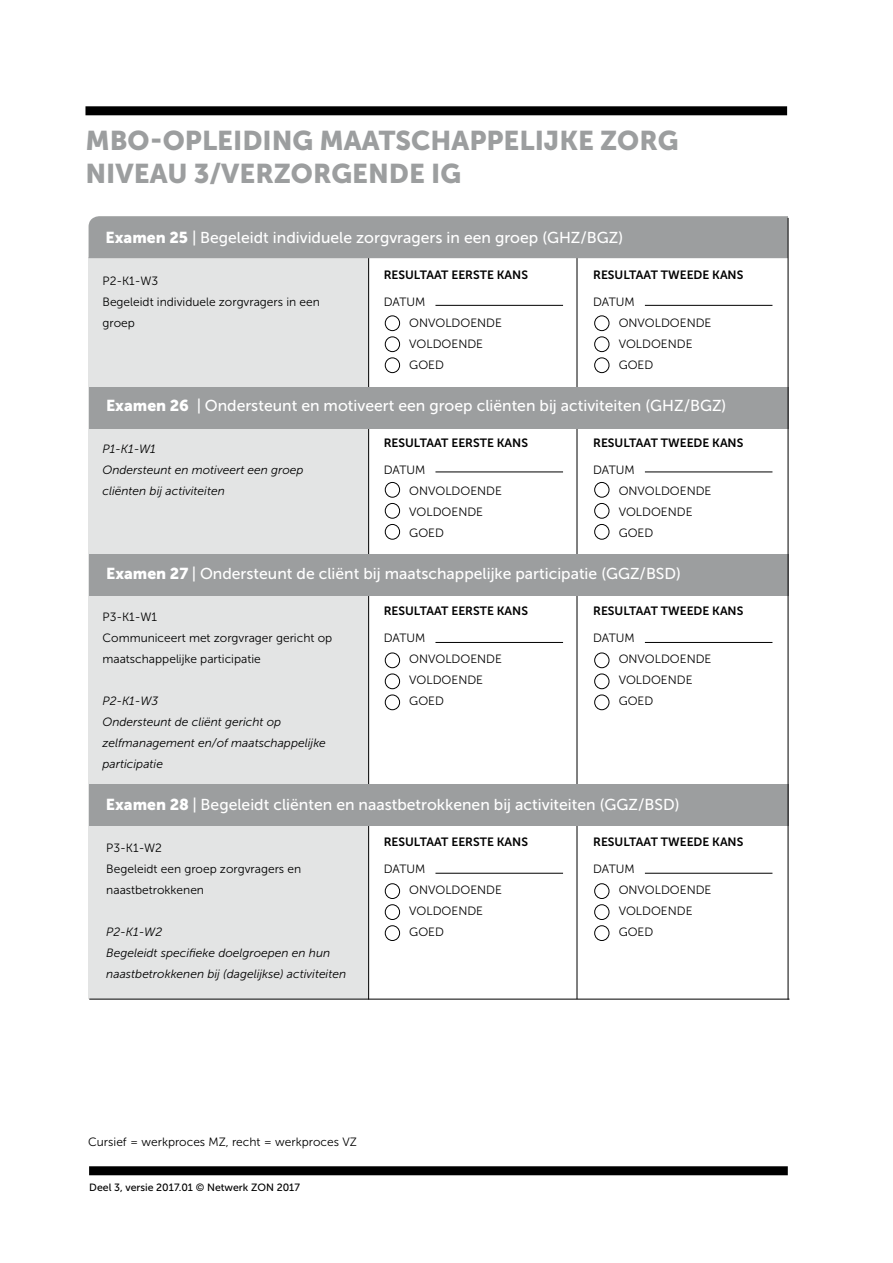
<style>
.page{position:relative;width:893px;height:1263px;background:#fff}
.page>*{position:absolute;margin:0;border:0;box-sizing:border-box;transform-origin:0 0}
.t1{font:27px/32.4px "Museo Sans 900";color:#9c9e9f}
.t2{font:15.75px "Museo Sans 500";color:#fff}
.t3{font:12px/21px "Museo Sans 300";color:#000}
.t4{font:italic 12px/21px "Museo Sans 300";color:#000}
.t5{font:12px "Museo Sans 700";color:#000}
.t6{font:10.5px "Museo Sans 500";color:#000}
.s1{font-family:"Museo Sans 900"}
</style>
<div class="page">
<div style="left:85px;top:106px;width:702px;height:9px;background:#000"></div>
<div style="left:89px;top:1166px;width:699px;height:9px;background:#000"></div>
<div style="left:88px;top:257px;width:280px;height:742px;background:#e3e4e4"></div>
<hr style="left:89px;top:999px;width:700px;height:1px;background:#000">
<hr style="left:577px;top:253px;width:1px;height:746px;background:#000">
<hr style="left:368px;top:253px;width:1px;height:746px;background:#000">
<hr style="left:435px;top:305px;width:128px;height:1px;background:#000">
<div style="left:385px;top:316px;width:15px;height:15px;border:1px solid #000;border-radius:50%"></div>
<div style="left:385px;top:337px;width:15px;height:15px;border:1px solid #000;border-radius:50%"></div>
<div style="left:385px;top:358px;width:15px;height:15px;border:1px solid #000;border-radius:50%"></div>
<hr style="left:645px;top:305px;width:127px;height:1px;background:#000">
<div style="left:594px;top:316px;width:15px;height:15px;border:1px solid #000;border-radius:50%"></div>
<div style="left:594px;top:337px;width:15px;height:15px;border:1px solid #000;border-radius:50%"></div>
<div style="left:594px;top:358px;width:15px;height:15px;border:1px solid #000;border-radius:50%"></div>
<hr style="left:435px;top:472px;width:128px;height:1px;background:#000">
<div style="left:385px;top:482px;width:15px;height:15px;border:1px solid #000;border-radius:50%"></div>
<div style="left:385px;top:503px;width:15px;height:15px;border:1px solid #000;border-radius:50%"></div>
<div style="left:385px;top:524px;width:15px;height:15px;border:1px solid #000;border-radius:50%"></div>
<hr style="left:645px;top:472px;width:127px;height:1px;background:#000">
<div style="left:594px;top:482px;width:15px;height:15px;border:1px solid #000;border-radius:50%"></div>
<div style="left:594px;top:503px;width:15px;height:15px;border:1px solid #000;border-radius:50%"></div>
<div style="left:594px;top:524px;width:15px;height:15px;border:1px solid #000;border-radius:50%"></div>
<hr style="left:435px;top:642px;width:128px;height:1px;background:#000">
<div style="left:385px;top:653px;width:15px;height:15px;border:1px solid #000;border-radius:50%"></div>
<div style="left:385px;top:674px;width:15px;height:15px;border:1px solid #000;border-radius:50%"></div>
<div style="left:385px;top:695px;width:15px;height:15px;border:1px solid #000;border-radius:50%"></div>
<hr style="left:645px;top:642px;width:127px;height:1px;background:#000">
<div style="left:594px;top:653px;width:15px;height:15px;border:1px solid #000;border-radius:50%"></div>
<div style="left:594px;top:674px;width:15px;height:15px;border:1px solid #000;border-radius:50%"></div>
<div style="left:594px;top:695px;width:15px;height:15px;border:1px solid #000;border-radius:50%"></div>
<hr style="left:435px;top:873px;width:128px;height:1px;background:#000">
<div style="left:385px;top:883px;width:15px;height:16px;border:1px solid #000;border-radius:50%"></div>
<div style="left:385px;top:904px;width:15px;height:16px;border:1px solid #000;border-radius:50%"></div>
<div style="left:385px;top:925px;width:15px;height:16px;border:1px solid #000;border-radius:50%"></div>
<hr style="left:645px;top:873px;width:127px;height:1px;background:#000">
<div style="left:594px;top:883px;width:15px;height:16px;border:1px solid #000;border-radius:50%"></div>
<div style="left:594px;top:904px;width:15px;height:16px;border:1px solid #000;border-radius:50%"></div>
<div style="left:594px;top:925px;width:15px;height:16px;border:1px solid #000;border-radius:50%"></div>
<div style="left:89px;top:216px;width:699px;height:42px;background:#9c9e9f"></div>
<div style="left:89px;top:387px;width:699px;height:42px;background:#9c9e9f"></div>
<div style="left:89px;top:554px;width:699px;height:42px;background:#9c9e9f"></div>
<div style="left:89px;top:784px;width:699px;height:42px;background:#9c9e9f"></div>
<hr style="left:788px;top:218px;width:1px;height:781px;background:#000">
<h1 class="t1" style="left:85px;top:124px;width:595px">MBO-OPLEIDING MAATSCHAPPELIJKE ZORG<br>NIVEAU 3/VERZORGENDE IG</h1>
<h2 class="t2" style="left:106px;top:229px;width:519px"><span class="s1">Examen 25</span> | Begeleidt individuele zorgvragers in een groep (GHZ/BGZ)</h2>
<p class="t3" style="left:102px;top:270px;width:219px">P2-K1-W3<br>Begeleidt individuele zorgvragers in een groep</p>
<p class="t5" style="left:384px;top:268px;width:146px">RESULTAAT EERSTE KANS</p>
<p class="t3" style="left:409px;top:291px;width:94px;text-indent:-26px">DATUM<br>ONVOLDOENDE<br>VOLDOENDE<br>GOED</p>
<p class="t5" style="left:593px;top:268px;width:152px">RESULTAAT TWEEDE KANS</p>
<p class="t3" style="left:619px;top:291px;width:94px;text-indent:-26px">DATUM<br>ONVOLDOENDE<br>VOLDOENDE<br>GOED</p>
<h2 class="t2" style="left:106px;top:397px;width:622px"><span class="s1">Examen 26</span> | Ondersteunt en motiveert een groep cliënten bij activiteiten (GHZ/BGZ)</h2>
<p class="t4" style="left:102px;top:438px;width:203px">P1-K1-W1<br>Ondersteunt en motiveert een groep cliënten bij activiteiten</p>
<p class="t5" style="left:384px;top:436px;width:146px">RESULTAAT EERSTE KANS</p>
<p class="t3" style="left:409px;top:459px;width:94px;text-indent:-26px">DATUM<br>ONVOLDOENDE<br>VOLDOENDE<br>GOED</p>
<p class="t5" style="left:593px;top:436px;width:152px">RESULTAAT TWEEDE KANS</p>
<p class="t3" style="left:619px;top:459px;width:94px;text-indent:-26px">DATUM<br>ONVOLDOENDE<br>VOLDOENDE<br>GOED</p>
<h2 class="t2" style="left:106px;top:565px;width:576px"><span class="s1">Examen 27</span> | Ondersteunt de cliënt bij maatschappelijke participatie (GGZ/BSD)</h2>
<p class="t3" style="left:102px;top:606px;width:231px">P3-K1-W1<br>Communiceert met zorgvrager gericht op maatschappelijke participatie</p>
<p class="t4" style="left:102px;top:690px;width:225px">P2-K1-W3<br>Ondersteunt de cliënt gericht op zelfmanagement en/of maatschappelijke participatie</p>
<p class="t5" style="left:384px;top:604px;width:146px">RESULTAAT EERSTE KANS</p>
<p class="t3" style="left:409px;top:627px;width:94px;text-indent:-26px">DATUM<br>ONVOLDOENDE<br>VOLDOENDE<br>GOED</p>
<p class="t5" style="left:593px;top:604px;width:152px">RESULTAAT TWEEDE KANS</p>
<p class="t3" style="left:619px;top:627px;width:94px;text-indent:-26px">DATUM<br>ONVOLDOENDE<br>VOLDOENDE<br>GOED</p>
<h2 class="t2" style="left:106px;top:796px;width:575px"><span class="s1">Examen 28</span> | Begeleidt cliënten en naastbetrokkenen bij activiteiten (GGZ/BSD)</h2>
<p class="t3" style="left:106px;top:837px;width:196px">P3-K1-W2<br>Begeleidt een groep zorgvragers en naastbetrokkenen</p>
<p class="t4" style="left:106px;top:921px;width:241px">P2-K1-W2<br>Begeleidt specifieke doelgroepen en hun naastbetrokkenen bij (dagelijkse) activiteiten</p>
<p class="t5" style="left:384px;top:835px;width:146px">RESULTAAT EERSTE KANS</p>
<p class="t3" style="left:409px;top:858px;width:94px;text-indent:-26px">DATUM<br>ONVOLDOENDE<br>VOLDOENDE<br>GOED</p>
<p class="t3" style="left:88px;top:1131px;width:270px">Cursief = werkproces MZ, recht = werkproces VZ</p>
<p class="t6" style="left:89px;top:1182px;width:212px">Deel 3, versie 2017.01 © Netwerk ZON 2017</p>
<p class="t5" style="left:593px;top:835px;width:152px">RESULTAAT TWEEDE KANS</p>
<p class="t3" style="left:619px;top:858px;width:94px;text-indent:-26px">DATUM<br>ONVOLDOENDE<br>VOLDOENDE<br>GOED</p>
</div>
